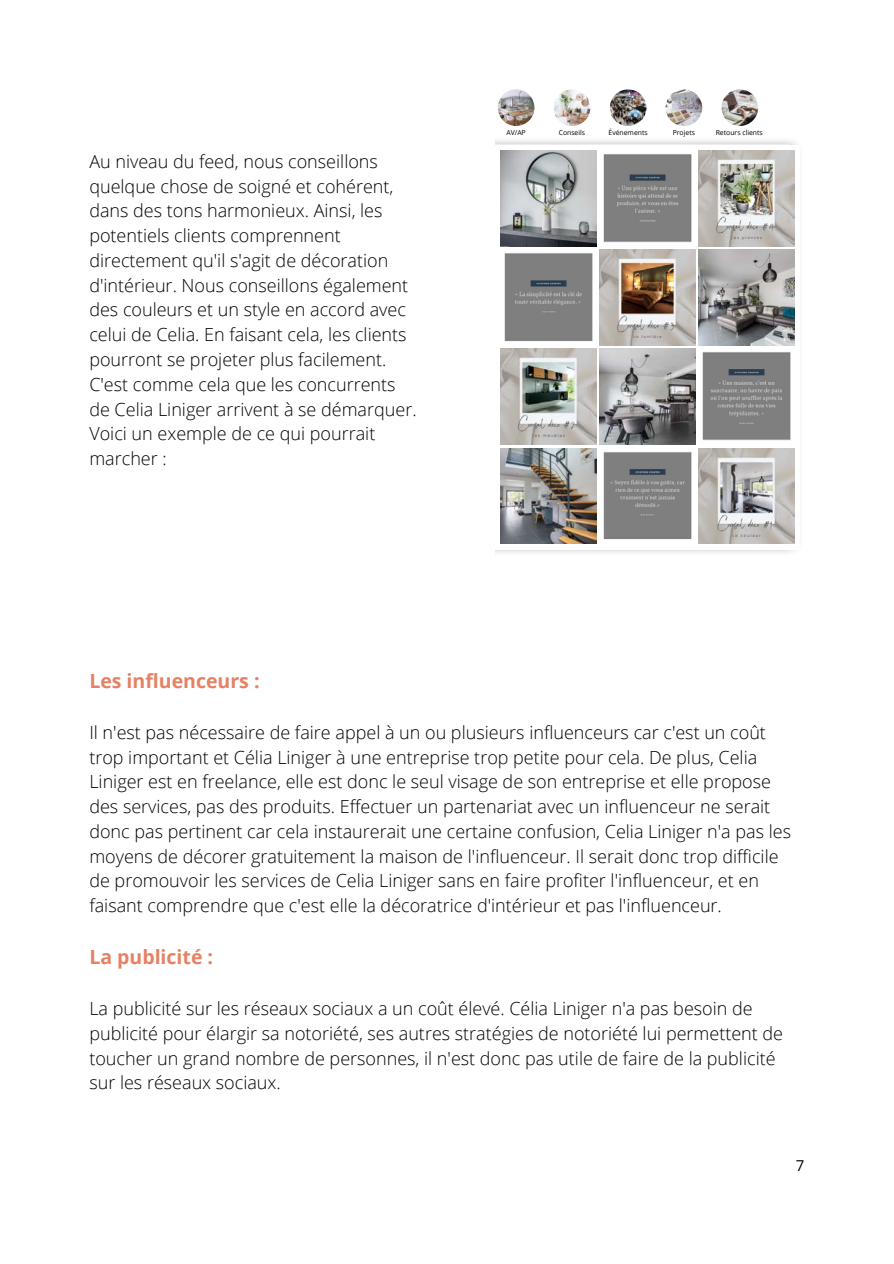
<style>
.page{position:relative;width:894px;height:1264px;background:#fff}
.page>*{position:absolute;margin:0;border:0;box-sizing:border-box;transform-origin:0 0}
.t1{font:700 19.5px "Open Sans";color:#e68164}
.t2{font:300 18px/24.8px "Open Sans";color:#000}
.t3{font:15px "Open Sans";color:#000}
.t4{font:6.9px "Open Sans";color:#000}
</style>
<div class="page">
<svg style="left:500px;top:150px;width:295px;height:394px"></svg>
<img style="left:500px;top:150px;width:96px;height:96px">
<img style="left:501px;top:349px;width:95px;height:95px">
<img style="left:500px;top:250px;width:96px;height:95px">
<img style="left:501px;top:448px;width:95px;height:95px">
<img style="left:599px;top:150px;width:96px;height:96px">
<img style="left:599px;top:250px;width:96px;height:95px">
<img style="left:599px;top:349px;width:96px;height:95px">
<img style="left:599px;top:448px;width:96px;height:95px">
<img style="left:698px;top:150px;width:96px;height:96px">
<img style="left:698px;top:250px;width:96px;height:95px">
<img style="left:698px;top:349px;width:96px;height:95px">
<img style="left:698px;top:448px;width:96px;height:95px">
<img style="left:497px;top:89px;width:37px;height:37px;border-radius:50%">
<img style="left:553px;top:89px;width:37px;height:37px;border-radius:50%">
<img style="left:609px;top:89px;width:37px;height:37px;border-radius:50%">
<img style="left:665px;top:89px;width:37px;height:37px;border-radius:50%">
<img style="left:721px;top:89px;width:37px;height:37px;border-radius:50%">
<h2 class="t2" style="left:89px;top:148px;width:328px">Au niveau du feed, nous conseillons quelque chose de soigné et cohérent, dans des tons harmonieux. Ainsi, les potentiels clients comprennent directement qu'il s'agit de décoration d'intérieur. Nous conseillons également des couleurs et un style en accord avec celui de Celia. En faisant cela, les clients pourront se projeter plus facilement.<br>C'est comme cela que les concurrents de Celia Liniger arrivent à se démarquer.<br>Voici un exemple de ce qui pourrait marcher :</h2>
<h3 class="t4" style="left:506px;top:127px;width:21px">AV/AP</h3>
<p class="t4" style="left:558px;top:127px;width:28px">Conseils</p>
<p class="t4" style="left:608px;top:127px;width:41px">Événements</p>
<p class="t4" style="left:672px;top:127px;width:24px">Projets</p>
<p class="t4" style="left:715px;top:128px;width:49px">Retours clients</p>
<h1 class="t1" style="left:89px;top:667px;width:172px">Les influenceurs :</h1>
<h2 class="t2" style="left:89px;top:719px;width:703px">Il n'est pas nécessaire de faire appel à un ou plusieurs influenceurs car c'est un coût trop important et Célia Liniger à une entreprise trop petite pour cela. De plus, Celia Liniger est en freelance, elle est donc le seul visage de son entreprise et elle propose des services, pas des produits. Effectuer un partenariat avec un influenceur ne serait donc pas pertinent car cela instaurerait une certaine confusion, Celia Liniger n'a pas les moyens de décorer gratuitement la maison de l'influenceur. Il serait donc trop difficile de promouvoir les services de Celia Liniger sans en faire profiter l'influenceur, et en faisant comprendre que c'est elle la décoratrice d'intérieur et pas l'influenceur.</h2>
<h1 class="t1" style="left:89px;top:943px;width:125px">La publicité :</h1>
<h2 class="t2" style="left:89px;top:995px;width:695px">La publicité sur les réseaux sociaux a un coût élevé. Célia Liniger n'a pas besoin de publicité pour élargir sa notoriété, ses autres stratégies de notoriété lui permettent de toucher un grand nombre de personnes, il n'est donc pas utile de faire de la publicité sur les réseaux sociaux.</h2>
<p class="t3" style="left:795px;top:1155px;width:10px">7</p>
</div>
